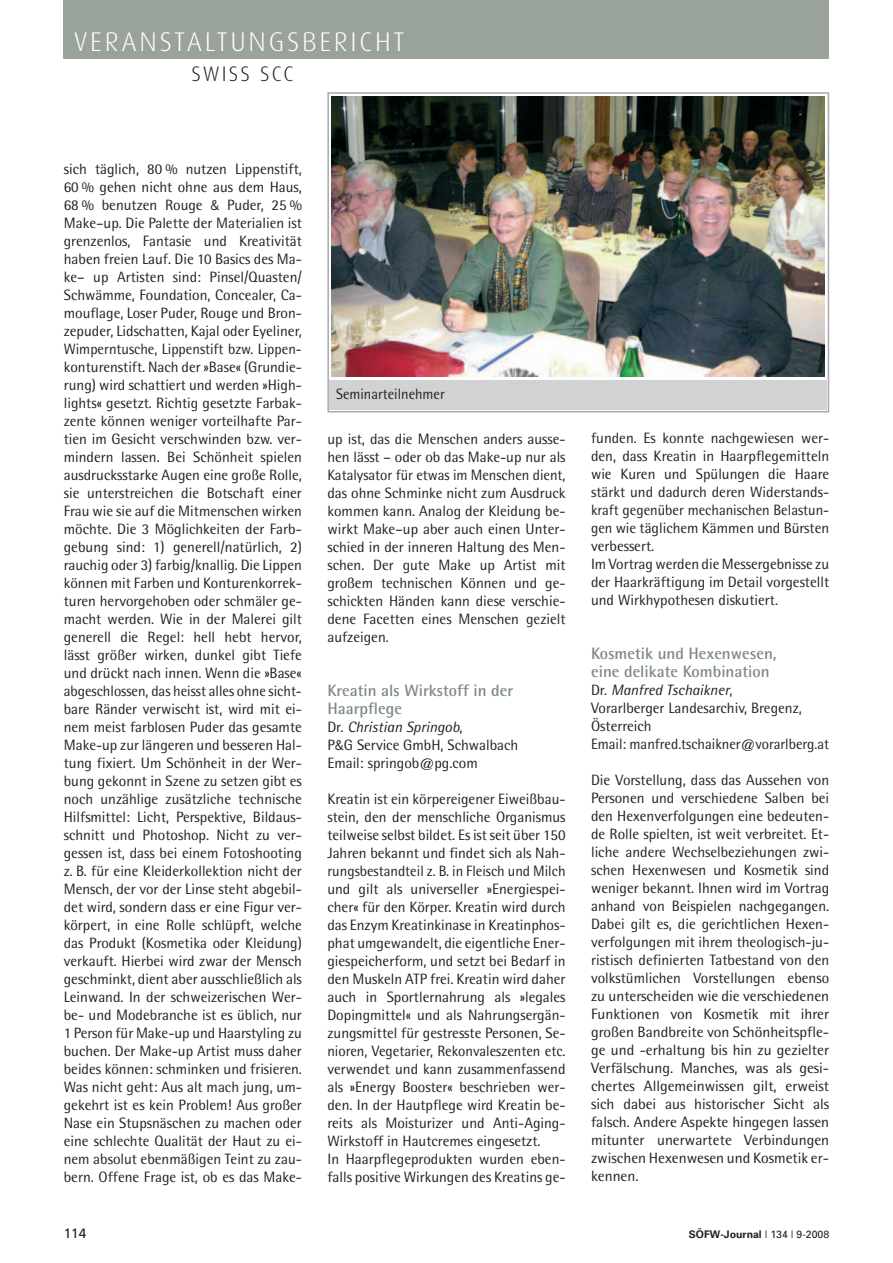
<style>
.page{position:relative;width:893px;height:1263px;background:#fff}
.page>*{position:absolute;margin:0;border:0;box-sizing:border-box;transform-origin:0 0}
.t1{font:300 27px "Dax";letter-spacing:.1em;color:#fff}
.t2{font:300 21px "Dax";letter-spacing:.095em;color:#231f20}
.t3{font:700 16.5px/18px "Rotis Semi Sans";color:#7f8c80}
.t4{font:15px/18px "Rotis Semi Sans";color:#231f20}
.t5{font:15px "Rotis Semi Sans";color:#231f20;scale:.96 1}
.t6{font:13.5px "Frutiger";color:#231f20}
.t7{font:700 10.5px "Univers";color:#231f20}
.s1{font-family:"Trade Gothic";font-size:13.5px}
.s2{font-style:italic}
.s3{font-weight:400}
</style>
<div class="page">
<div style="left:64px;top:0;width:765px;height:58px;background:#9aa39a"></div>
<div style="left:327px;top:92px;width:502px;height:320px;border:2px solid #a8a9ad"></div>
<div style="left:330px;top:381px;width:497px;height:29px;background:#d1d2d4"></div>
<img style="left:331px;top:96px;width:493px;height:280px">
<h1 class="t1" style="left:74px;top:32px;width:332px">VERANSTALTUNGSBERICHT</h1>
<h2 class="t2" style="left:191px;top:66px;width:103px">SWISS SCC</h2>
<p class="t4" style="left:64px;top:161px;width:240px;text-align:justify">sich täglich, 80 % nutzen Lippenstift, 60 % gehen nicht ohne aus dem Haus, 68 % benutzen Rouge <span class="s1">&amp;</span> Puder, 25 % Make–up. Die Palette der Materialien ist grenzenlos, Fantasie und Kreativität haben freien Lauf. Die 10 Basics des Ma&shy;ke– up Artisten sind: Pinsel/Quasten/ Schwämme, Foundation, Concealer, Ca&shy;mouflage, Loser Puder, Rouge und Bron&shy;zepuder, Lidschatten, Kajal oder Eyeliner, Wimperntusche, Lippenstift bzw. Lippen&shy;konturenstift. Nach der »Base« (Grundie&shy;rung) wird schattiert und werden »High&shy;lights« gesetzt. Richtig gesetzte Farbak&shy;zente können weniger vorteilhafte Par&shy;tien im Gesicht verschwinden bzw. ver&shy;mindern lassen. Bei Schönheit spielen ausdrucksstarke Augen eine große Rolle, sie unterstreichen die Botschaft einer Frau wie sie auf die Mitmenschen wirken möchte. Die 3 Möglichkeiten der Farb&shy;gebung sind: 1) generell/natürlich, 2) rauchig oder 3) farbig/knallig. Die Lippen können mit Farben und Konturenkorrek&shy;turen hervorgehoben oder schmäler ge&shy;macht werden. Wie in der Malerei gilt generell die Regel: hell hebt hervor, lässt größer wirken, dunkel gibt Tiefe und drückt nach innen. Wenn die »Base« abgeschlossen, das heisst alles ohne sicht&shy;bare Ränder verwischt ist, wird mit ei&shy;nem meist farblosen Puder das gesamte Make-up zur längeren und besseren Hal&shy;tung fixiert. Um Schönheit in der Wer&shy;bung gekonnt in Szene zu setzen gibt es noch unzählige zusätzliche technische Hilfsmittel: Licht, Perspektive, Bildaus&shy;schnitt und Photoshop. Nicht zu ver&shy;gessen ist, dass bei einem Fotoshooting z. B. für eine Kleiderkollektion nicht der Mensch, der vor der Linse steht abgebil&shy;det wird, sondern dass er eine Figur ver&shy;körpert, in eine Rolle schlüpft, welche das Produkt (Kosmetika oder Kleidung) verkauft. Hierbei wird zwar der Mensch geschminkt, dient aber ausschließlich als Leinwand. In der schweizerischen Wer&shy;be- und Modebranche ist es üblich, nur 1 Person für Make-up und Haarstyling zu buchen. Der Make-up Artist muss daher beides können: schminken und frisieren.<br>Was nicht geht: Aus alt mach jung, um&shy;gekehrt ist es kein Problem! Aus großer Nase ein Stupsnäschen zu machen oder eine schlechte Qualität der Haut zu ei&shy;nem absolut ebenmäßigen Teint zu zau&shy;bern. Offene Frage ist, ob es das Make-</p>
<p class="t5" style="left:336px;top:389px;width:115px">Seminarteilnehmer</p>
<p class="t4" style="left:327px;top:431px;width:240px;text-align:justify">up ist, das die Menschen anders ausse&shy;hen lässt – oder ob das Make-up nur als Katalysator für etwas im Menschen dient, das ohne Schminke nicht zum Ausdruck kommen kann. Analog der Kleidung be&shy;wirkt Make–up aber auch einen Unter&shy;schied in der inneren Haltung des Men&shy;schen. Der gute Make up Artist mit großem technischen Können und ge&shy;schickten Händen kann diese verschie&shy;dene Facetten eines Menschen gezielt aufzeigen.</p>
<p class="t3" style="left:327px;top:683px;width:187px">Kreatin als Wirkstoff in der<br>Haarpflege</p>
<p class="t4" style="left:327px;top:719px;width:192px">Dr. <span class="s2">Christian Springob</span>,<br>P<span class="s1">&amp;</span>G Service GmbH, Schwalbach<br>Email: springob@pg.com</p>
<p class="t4" style="left:327px;top:791px;width:240px">Kreatin ist ein körpereigener Eiweißbau&shy;stein, den der menschliche Organismus teilweise selbst bildet. Es ist seit über 150<br>Jahren bekannt und findet sich als Nah&shy;rungsbestandteil z. B. in Fleisch und Milch und gilt als universeller »Energiespei&shy;cher« für den Körper. Kreatin wird durch das Enzym Kreatinkinase in Kreatinphos&shy;phat umgewandelt, die eigentliche Ener&shy;giespeicherform, und setzt bei Bedarf in den Muskeln ATP frei. Kreatin wird daher auch in Sportlernahrung als »legales Dopingmittel« und als Nahrungsergän&shy;zungsmittel für gestresste Personen, Se&shy;nioren, Vegetarier, Rekonvaleszenten etc. verwendet und kann zusammenfassend als »Energy Booster« beschrieben wer&shy;den. In der Hautpflege wird Kreatin be&shy;reits als Moisturizer und Anti-Aging-Wirkstoff in Hautcremes eingesetzt.<br>In Haarpflegeprodukten wurden eben&shy;falls positive Wirkungen des Kreatins ge-</p>
<p class="t4" style="left:591px;top:431px;width:240px">funden. Es konnte nachgewiesen wer&shy;den, dass Kreatin in Haarpflegemitteln wie Kuren und Spülungen die Haare stärkt und dadurch deren Widerstands&shy;kraft gegenüber mechanischen Belastun&shy;gen wie täglichem Kämmen und Bürsten verbessert.<br>Im Vortrag werden die Messergebnisse zu der Haarkräftigung im Detail vorgestellt und Wirkhypothesen diskutiert.</p>
<p class="t3" style="left:591px;top:646px;width:187px">Kosmetik und Hexenwesen, eine delikate Kombination</p>
<p class="t4" style="left:591px;top:683px;width:240px">Dr. <span class="s2">Manfred Tschaikner</span>,<br>Vorarlberger Landesarchiv, Bregenz,<br>Österreich<br>Email: manfred.tschaikner@vorarlberg.at</p>
<p class="t4" style="left:591px;top:773px;width:240px;text-align:justify">Die Vorstellung, dass das Aussehen von Personen und verschiedene Salben bei den Hexenverfolgungen eine bedeuten&shy;de Rolle spielten, ist weit verbreitet. Et&shy;liche andere Wechselbeziehungen zwi&shy;schen Hexenwesen und Kosmetik sind weniger bekannt. Ihnen wird im Vortrag anhand von Beispielen nachgegangen.<br>Dabei gilt es, die gerichtlichen Hexen&shy;verfolgungen mit ihrem theologisch-ju&shy;ristisch definierten Tatbestand von den volkstümlichen Vorstellungen ebenso zu unterscheiden wie die verschiedenen Funktionen von Kosmetik mit ihrer großen Bandbreite von Schönheitspfle&shy;ge und -erhaltung bis hin zu gezielter Verfälschung. Manches, was als gesi&shy;chertes Allgemeinwissen gilt, erweist sich dabei aus historischer Sicht als falsch. Andere Aspekte hingegen lassen mitunter unerwartete Verbindungen zwischen Hexenwesen und Kosmetik er&shy;kennen.</p>
<p class="t6" style="left:64px;top:1227px;width:24px">114</p>
<p class="t7" style="left:689px;top:1230px;width:142px">SÖFW-Journal <span class="s3">| 134 | 9-2008</span></p>
</div>
